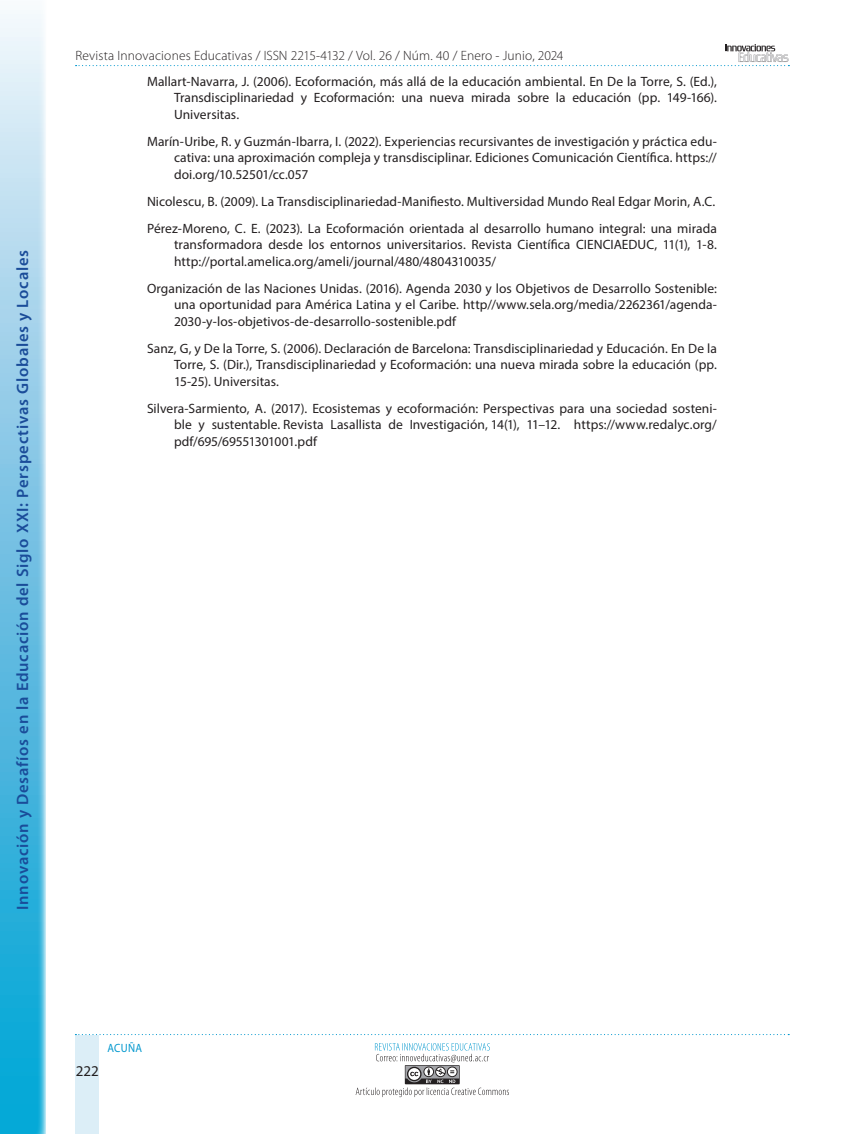
<style>
.page{position:relative;width:864px;height:1134px;background:#fff}
.page>*{position:absolute;margin:0;border:0;box-sizing:border-box;transform-origin:0 0}
.t1{font:600 16.5px "Myriad Pro";letter-spacing:.05em;color:#1a4c99}
.t2{font:15px "Myriad Pro";color:#231f20}
.REFERENCIAS{font:13.5px/16.5px "Myriad Pro";letter-spacing:.005em;color:#231f20;text-align:justify}
.t3{font:300 13.5px "Myriad Pro";letter-spacing:.01em;color:#231f20}
.t4{font:12px "Myriad Pro";letter-spacing:.02em;color:#0097ce;scale:.9 1}
</style>
<div class="page">
<svg style="left:76px;top:44px;width:713px;height:22px"></svg>
<div style="left:76px;top:1035px;width:23px;height:99px;background:#dceef7"></div>
<svg style="left:75px;top:1034px;width:714px;height:1px"></svg>
<svg style="left:356px;top:1043px;width:153px;height:54px"></svg>
<svg style="left:0;top:14px;width:46px;height:1120px;background:#77c7e5"></svg>
<p class="t1" style="left:13px;top:910px;width:661px;rotate:-90deg">Innovación y Desafíos en la Educación del Siglo XXI: Perspectivas Globales y Locales</p>
<p class="t3" style="left:76px;top:48px;width:489px">Revista Innovaciones Educativas / ISSN 2215-4132 / Vol. 26 / Núm. 40 / Enero - Junio, 2024</p>
<p class="REFERENCIAS" style="left:174px;top:73px;width:544px;text-indent:-27px">Mallart-Navarra, J. (2006). Ecoformación, más allá de la educación ambiental. En De la Torre, S. (Ed.), Transdisciplinariedad y Ecoformación: una nueva mirada sobre la educación (pp. 149-166).<br>Universitas.</p>
<p class="REFERENCIAS" style="left:174px;top:133px;width:544px;text-indent:-27px">Marín-Uribe, R. y Guzmán-Ibarra, I. (2022). Experiencias recursivantes de investigación y práctica edu&shy;cativa: una aproximación compleja y transdisciplinar. Ediciones Comunicación Científica. https:// doi.org/10.52501/cc.057</p>
<p class="REFERENCIAS" style="left:147px;top:193px;width:570px">Nicolescu, B. (2009). La Transdisciplinariedad-Manifiesto. Multiversidad Mundo Real Edgar Morin, A.C.</p>
<p class="REFERENCIAS" style="left:174px;top:220px;width:544px;text-indent:-27px">Pérez-Moreno, C. E. (2023). La Ecoformación orientada al desarrollo humano integral: una mirada transformadora desde los entornos universitarios. Revista Científica CIENCIAEDUC, 11(1), 1-8. http://portal.amelica.org/ameli/journal/480/4804310035/</p>
<p class="REFERENCIAS" style="left:174px;top:280px;width:544px;text-indent:-27px">Organización de las Naciones Unidas. (2016). Agenda 2030 y los Objetivos de Desarrollo Sostenible: una oportunidad para América Latina y el Caribe. http//www.sela.org/media/2262361/agenda-2030-y-los-objetivos-de-desarrollo-sostenible.pdf</p>
<p class="REFERENCIAS" style="left:174px;top:340px;width:544px;text-indent:-27px">Sanz, G, y De la Torre, S. (2006). Declaración de Barcelona: Transdisciplinariedad y Educación. En De la Torre, S. (Dir.), Transdisciplinariedad y Ecoformación: una nueva mirada sobre la educación (pp.<br>15-25). Universitas.</p>
<p class="REFERENCIAS" style="left:174px;top:400px;width:544px;text-indent:-27px">Silvera-Sarmiento, A. (2017). Ecosistemas y ecoformación: Perspectivas para una sociedad sosteni&shy;ble y sustentable. Revista Lasallista de Investigación, 14(1), 11–12. https://www.redalyc.org/ pdf/695/69551301001.pdf</p>
<p class="t2" style="left:76px;top:1061px;width:24px">222</p>
<p class="t4" style="left:108px;top:1040px;width:40px">ACUÑA</p>
</div>
